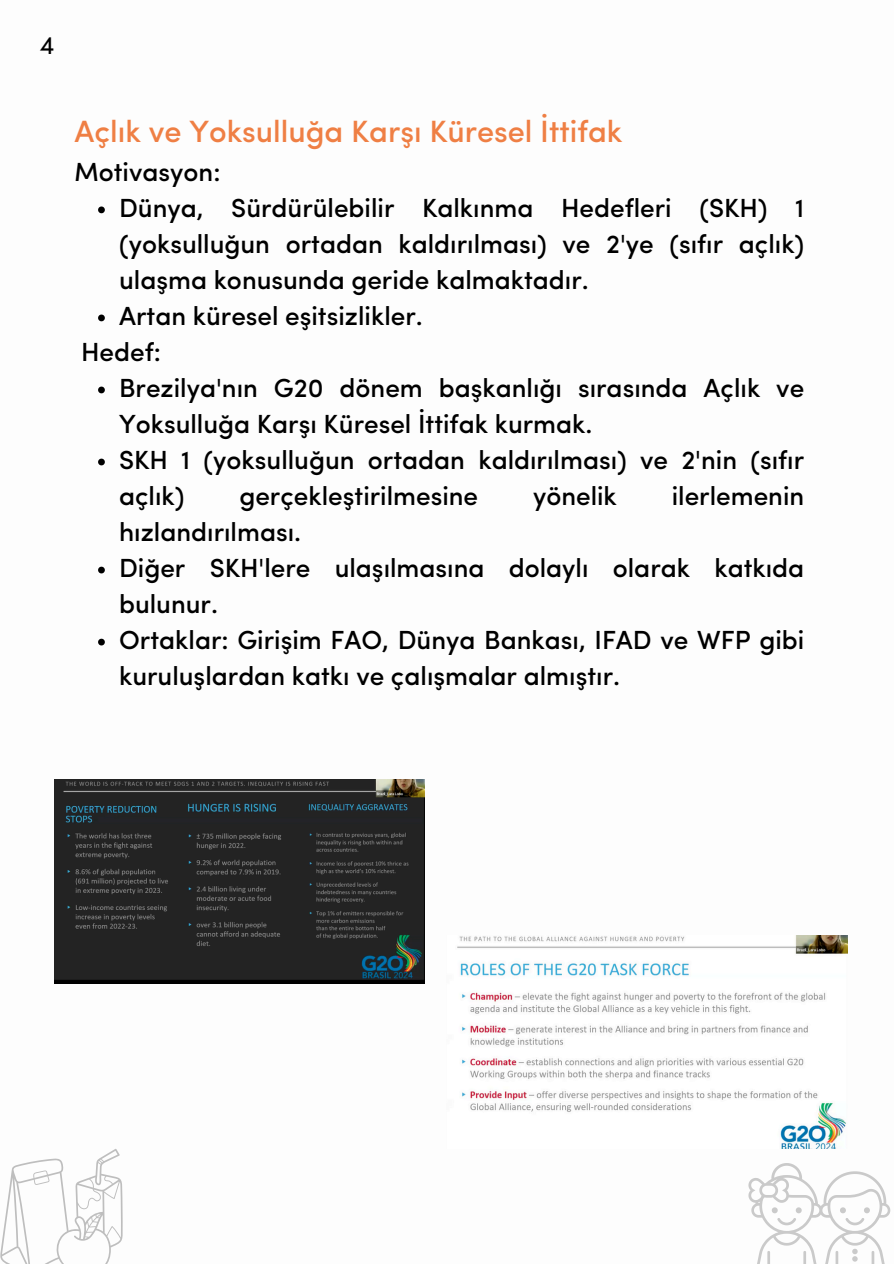
<style>
.page{position:relative;width:894px;height:1264px;background:#fff}
.page>*{position:absolute;margin:0;border:0;box-sizing:border-box;transform-origin:0 0}
.t1{font:500 30.75px "Sofia Pro";color:#ef7f44}
.t2{font:500 26.25px/36px "Sofia Pro";color:#000}
.t3{font:25.5px "Sofia Pro";color:#000}
</style>
<div class="page">
<svg style="left:748px;top:1163px;width:142px;height:100px"></svg>
<svg style="left:0;top:1149px;width:123px;height:114px"></svg>
<svg style="left:98px;top:206px;width:7px;height:7px"></svg>
<svg style="left:98px;top:314px;width:7px;height:7px"></svg>
<svg style="left:98px;top:386px;width:7px;height:7px"></svg>
<svg style="left:98px;top:458px;width:7px;height:7px"></svg>
<svg style="left:98px;top:566px;width:7px;height:7px"></svg>
<svg style="left:98px;top:638px;width:7px;height:7px"></svg>
<img style="left:54px;top:779px;width:371px;height:204px">
<img style="left:457px;top:935px;width:390px;height:213px">
<p class="t3" style="left:39px;top:34px;width:17px">4</p>
<p class="t1" style="left:74px;top:119px;width:549px">Açlık ve Yoksulluğa Karşı Küresel İttifak</p>
<p class="t2" style="left:74px;top:156px;width:147px">Motivasyon:</p>
<h1 class="t2" style="left:119px;top:192px;width:686px;text-align:justify">Dünya, Sürdürülebilir Kalkınma Hedefleri (SKH) 1 (yoksulluğun ortadan kaldırılması) ve 2'ye (sıfır açlık) ulaşma konusunda geride kalmaktadır.</h1>
<p class="t2" style="left:119px;top:300px;width:305px">Artan küresel eşitsizlikler.</p>
<p class="t2" style="left:81px;top:336px;width:81px">Hedef:</p>
<h2 class="t2" style="left:119px;top:372px;width:686px">Brezilya'nın G20 dönem başkanlığı sırasında Açlık ve<br>Yoksulluğa Karşı Küresel İttifak kurmak.</h2>
<p class="t2" style="left:119px;top:444px;width:686px">SKH 1 (yoksulluğun ortadan kaldırılması) ve 2'nin (sıfır açlık)</p>
<p class="t2" style="left:239px;top:480px;width:240px">gerçekleştirilmesine</p>
<p class="t2" style="left:533px;top:480px;width:85px">yönelik</p>
<p class="t2" style="left:671px;top:480px;width:134px">ilerlemenin</p>
<p class="t2" style="left:119px;top:516px;width:183px">hızlandırılması.</p>
<p class="t2" style="left:119px;top:552px;width:686px">Diğer SKH'lere ulaşılmasına dolaylı olarak katkıda bulunur.</p>
<p class="t2" style="left:119px;top:624px;width:686px">Ortaklar: Girişim FAO, Dünya Bankası, IFAD ve WFP gibi kuruluşlardan katkı ve çalışmalar almıştır.</p>
</div>
